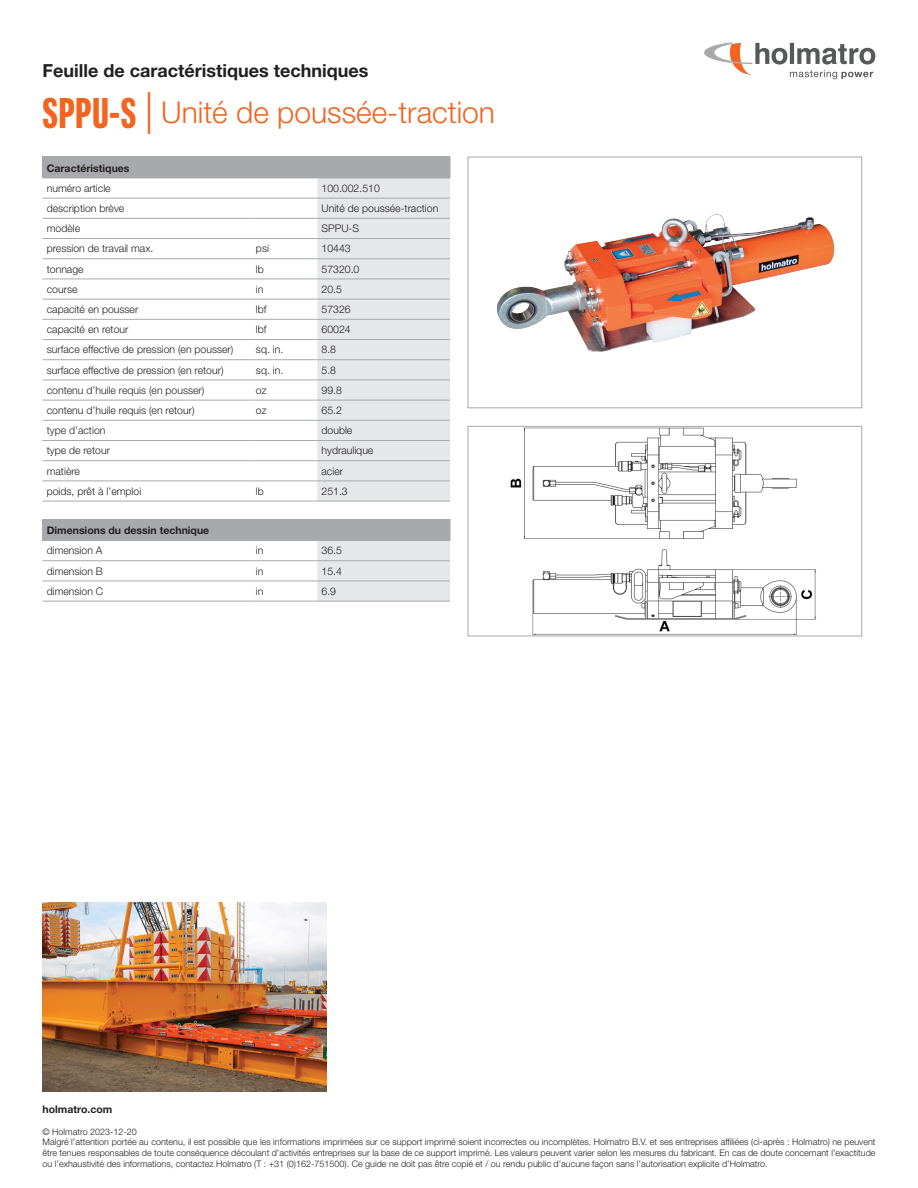
<style>
.page{position:relative;width:918px;height:1188px;background:#fff}
.page>*{position:absolute;margin:0;border:0;box-sizing:border-box;transform-origin:0 0}
.t1{font:300 30px "Helvetica Neue LT Std";color:#f36421}
.t2{font:700 18px "Helvetica Neue LT Std";color:#231f20}
.t3{font:300 10.5px "Helvetica Neue LT Std";color:#231f20}
.t4{font:700 10.5px "Helvetica Neue LT Std";color:#231f20}
.t5{font:300 9px/10.8px "Helvetica Neue LT Std";color:#231f20}
.s1{font-family:"Neue Helvetica Pro 79 Cm";font-weight:700;font-size:42px}
.s2{font-size:42px}
</style>
<div class="page">
<svg style="left:704px;top:42px;width:171px;height:37px"></svg>
<div style="left:43px;top:157px;width:407px;height:21px;background:#a8a9ad"></div>
<svg style="left:317px;top:157px;width:134px;height:344px;background:#e1e2e4"></svg>
<hr style="left:43px;top:178px;width:209px;height:1px;background:#a8a9ad">
<hr style="left:252px;top:178px;width:65px;height:1px;background:#a8a9ad">
<hr style="left:317px;top:178px;width:133px;height:1px;background:#a8a9ad">
<hr style="left:43px;top:198px;width:209px;height:1px;background:#a8a9ad">
<hr style="left:252px;top:198px;width:65px;height:1px;background:#a8a9ad">
<hr style="left:317px;top:198px;width:133px;height:1px;background:#a8a9ad">
<hr style="left:43px;top:218px;width:209px;height:1px;background:#a8a9ad">
<hr style="left:252px;top:218px;width:65px;height:1px;background:#a8a9ad">
<hr style="left:317px;top:218px;width:133px;height:1px;background:#a8a9ad">
<hr style="left:43px;top:238px;width:209px;height:1px;background:#a8a9ad">
<hr style="left:252px;top:238px;width:65px;height:1px;background:#a8a9ad">
<hr style="left:317px;top:238px;width:133px;height:1px;background:#a8a9ad">
<hr style="left:43px;top:258px;width:209px;height:1px;background:#a8a9ad">
<hr style="left:252px;top:258px;width:65px;height:1px;background:#a8a9ad">
<hr style="left:317px;top:258px;width:133px;height:1px;background:#a8a9ad">
<hr style="left:43px;top:279px;width:209px;height:1px;background:#a8a9ad">
<hr style="left:252px;top:279px;width:65px;height:1px;background:#a8a9ad">
<hr style="left:317px;top:279px;width:133px;height:1px;background:#a8a9ad">
<hr style="left:43px;top:299px;width:209px;height:1px;background:#a8a9ad">
<hr style="left:252px;top:299px;width:65px;height:1px;background:#a8a9ad">
<hr style="left:317px;top:299px;width:133px;height:1px;background:#a8a9ad">
<hr style="left:43px;top:319px;width:209px;height:1px;background:#a8a9ad">
<hr style="left:252px;top:319px;width:65px;height:1px;background:#a8a9ad">
<hr style="left:317px;top:319px;width:133px;height:1px;background:#a8a9ad">
<hr style="left:43px;top:339px;width:209px;height:1px;background:#a8a9ad">
<hr style="left:252px;top:339px;width:65px;height:1px;background:#a8a9ad">
<hr style="left:317px;top:339px;width:133px;height:1px;background:#a8a9ad">
<hr style="left:43px;top:359px;width:209px;height:1px;background:#a8a9ad">
<hr style="left:252px;top:359px;width:65px;height:1px;background:#a8a9ad">
<hr style="left:317px;top:359px;width:133px;height:1px;background:#a8a9ad">
<hr style="left:43px;top:380px;width:209px;height:1px;background:#a8a9ad">
<hr style="left:252px;top:380px;width:65px;height:1px;background:#a8a9ad">
<hr style="left:317px;top:380px;width:133px;height:1px;background:#a8a9ad">
<hr style="left:43px;top:400px;width:209px;height:1px;background:#a8a9ad">
<hr style="left:252px;top:400px;width:65px;height:1px;background:#a8a9ad">
<hr style="left:317px;top:400px;width:133px;height:1px;background:#a8a9ad">
<hr style="left:43px;top:420px;width:209px;height:1px;background:#a8a9ad">
<hr style="left:252px;top:420px;width:65px;height:1px;background:#a8a9ad">
<hr style="left:317px;top:420px;width:133px;height:1px;background:#a8a9ad">
<hr style="left:43px;top:440px;width:209px;height:1px;background:#a8a9ad">
<hr style="left:252px;top:440px;width:65px;height:1px;background:#a8a9ad">
<hr style="left:317px;top:440px;width:133px;height:1px;background:#a8a9ad">
<hr style="left:43px;top:460px;width:209px;height:1px;background:#a8a9ad">
<hr style="left:252px;top:460px;width:65px;height:1px;background:#a8a9ad">
<hr style="left:317px;top:460px;width:133px;height:1px;background:#a8a9ad">
<hr style="left:43px;top:501px;width:209px;height:1px;background:#a8a9ad">
<hr style="left:43px;top:481px;width:209px;height:1px;background:#a8a9ad">
<hr style="left:252px;top:501px;width:65px;height:1px;background:#a8a9ad">
<hr style="left:252px;top:481px;width:65px;height:1px;background:#a8a9ad">
<hr style="left:317px;top:501px;width:133px;height:1px;background:#a8a9ad">
<hr style="left:317px;top:481px;width:133px;height:1px;background:#a8a9ad">
<div style="left:43px;top:519px;width:407px;height:22px;background:#a8a9ad"></div>
<svg style="left:317px;top:519px;width:134px;height:82px"></svg>
<hr style="left:317px;top:540px;width:133px;height:1px;background:#a8a9ad">
<hr style="left:43px;top:560px;width:209px;height:1px;background:#a8a9ad">
<hr style="left:252px;top:560px;width:65px;height:1px;background:#a8a9ad">
<hr style="left:317px;top:560px;width:133px;height:1px;background:#a8a9ad">
<hr style="left:43px;top:601px;width:209px;height:1px;background:#a8a9ad">
<hr style="left:43px;top:581px;width:209px;height:1px;background:#a8a9ad">
<hr style="left:252px;top:601px;width:65px;height:1px;background:#a8a9ad">
<hr style="left:252px;top:581px;width:65px;height:1px;background:#a8a9ad">
<hr style="left:317px;top:601px;width:133px;height:1px;background:#a8a9ad">
<hr style="left:317px;top:581px;width:133px;height:1px;background:#a8a9ad">
<img style="left:43px;top:902px;width:283px;height:189px">
<img style="left:510px;top:428px;width:307px;height:206px">
<div style="left:468px;top:426px;width:394px;height:210px;border:1px solid #a8a9ad"></div>
<img style="left:497px;top:214px;width:338px;height:138px">
<div style="left:468px;top:157px;width:394px;height:251px;border:1px solid #a8a9ad"></div>
<h2 class="t2" style="left:43px;top:59px;width:327px">Feuille de caractéristiques techniques</h2>
<h1 class="t1" style="left:43px;top:94px;width:454px"><span class="s1">SPPU-S</span> <span class="s2">|</span> Unité de poussée-traction</h1>
<p class="t4" style="left:47px;top:161px;width:84px">Caractéristiques</p>
<p class="t3" style="left:47px;top:182px;width:65px">numéro article</p>
<p class="t3" style="left:322px;top:182px;width:60px">100.002.510</p>
<p class="t3" style="left:47px;top:202px;width:79px">description brève</p>
<p class="t3" style="left:322px;top:202px;width:118px">Unité de poussée-traction</p>
<p class="t3" style="left:47px;top:222px;width:35px">modèle</p>
<p class="t3" style="left:322px;top:222px;width:39px">SPPU-S</p>
<p class="t3" style="left:47px;top:242px;width:108px">pression de travail max.</p>
<p class="t3" style="left:256px;top:242px;width:15px">psi</p>
<p class="t3" style="left:322px;top:242px;width:31px">10443</p>
<p class="t3" style="left:47px;top:262px;width:38px">tonnage</p>
<p class="t3" style="left:256px;top:262px;width:9px">lb</p>
<p class="t3" style="left:322px;top:262px;width:39px">57320.0</p>
<p class="t3" style="left:47px;top:283px;width:32px">course</p>
<p class="t3" style="left:256px;top:283px;width:9px">in</p>
<p class="t3" style="left:322px;top:283px;width:22px">20.5</p>
<p class="t3" style="left:47px;top:303px;width:93px">capacité en pousser</p>
<p class="t3" style="left:256px;top:303px;width:12px">lbf</p>
<p class="t3" style="left:322px;top:303px;width:31px">57326</p>
<p class="t3" style="left:47px;top:323px;width:83px">capacité en retour</p>
<p class="t3" style="left:256px;top:323px;width:12px">lbf</p>
<p class="t3" style="left:322px;top:323px;width:31px">60024</p>
<p class="t3" style="left:47px;top:343px;width:188px">surface effective de pression (en pousser)</p>
<p class="t3" style="left:256px;top:343px;width:29px">sq. in.</p>
<p class="t3" style="left:322px;top:343px;width:16px">8.8</p>
<p class="t3" style="left:47px;top:363px;width:178px">surface effective de pression (en retour)</p>
<p class="t3" style="left:256px;top:363px;width:29px">sq. in.</p>
<p class="t3" style="left:322px;top:363px;width:16px">5.8</p>
<p class="t3" style="left:47px;top:384px;width:159px">contenu d’huile requis (en pousser)</p>
<p class="t3" style="left:256px;top:384px;width:12px">oz</p>
<p class="t3" style="left:322px;top:384px;width:22px">99.8</p>
<p class="t3" style="left:47px;top:404px;width:149px">contenu d’huile requis (en retour)</p>
<p class="t3" style="left:256px;top:404px;width:12px">oz</p>
<p class="t3" style="left:322px;top:404px;width:22px">65.2</p>
<p class="t3" style="left:47px;top:424px;width:60px">type d’action</p>
<p class="t3" style="left:322px;top:424px;width:32px">double</p>
<p class="t3" style="left:47px;top:444px;width:65px">type de retour</p>
<p class="t3" style="left:322px;top:444px;width:53px">hydraulique</p>
<p class="t3" style="left:47px;top:464px;width:35px">matière</p>
<p class="t3" style="left:322px;top:464px;width:23px">acier</p>
<p class="t3" style="left:47px;top:485px;width:96px">poids, prêt à l’emploi</p>
<p class="t3" style="left:256px;top:485px;width:9px">lb</p>
<p class="t3" style="left:322px;top:485px;width:28px">251.3</p>
<p class="t4" style="left:47px;top:524px;width:164px">Dimensions du dessin technique</p>
<p class="t3" style="left:47px;top:544px;width:57px">dimension A</p>
<p class="t3" style="left:256px;top:544px;width:9px">in</p>
<p class="t3" style="left:322px;top:544px;width:22px">36.5</p>
<p class="t3" style="left:47px;top:564px;width:58px">dimension B</p>
<p class="t3" style="left:256px;top:564px;width:9px">in</p>
<p class="t3" style="left:322px;top:564px;width:22px">15.4</p>
<p class="t3" style="left:47px;top:585px;width:58px">dimension C</p>
<p class="t3" style="left:256px;top:585px;width:9px">in</p>
<p class="t3" style="left:322px;top:585px;width:16px">6.9</p>
<p class="t4" style="left:43px;top:1103px;width:71px">holmatro.com</p>
<p class="t5" style="left:43px;top:1126px;width:835px">© Holmatro 2023-12-20<br>Malgré l’attention portée au contenu, il est possible que les informations imprimées sur ce support imprimé soient incorrectes ou incomplètes. Holmatro B.V. et ses entreprises affiliées (ci-après : Holmatro) ne peuvent être tenues responsables de toute conséquence découlant d’activités entreprises sur la base de ce support imprimé. Les valeurs peuvent varier selon les mesures du fabricant. En cas de doute concernant l’exactitude ou l’exhaustivité des informations, contactez Holmatro (T : +31 (0)162-751500). Ce guide ne doit pas être copié et / ou rendu public d’aucune façon sans l’autorisation explicite d’Holmatro.</p>
</div>
